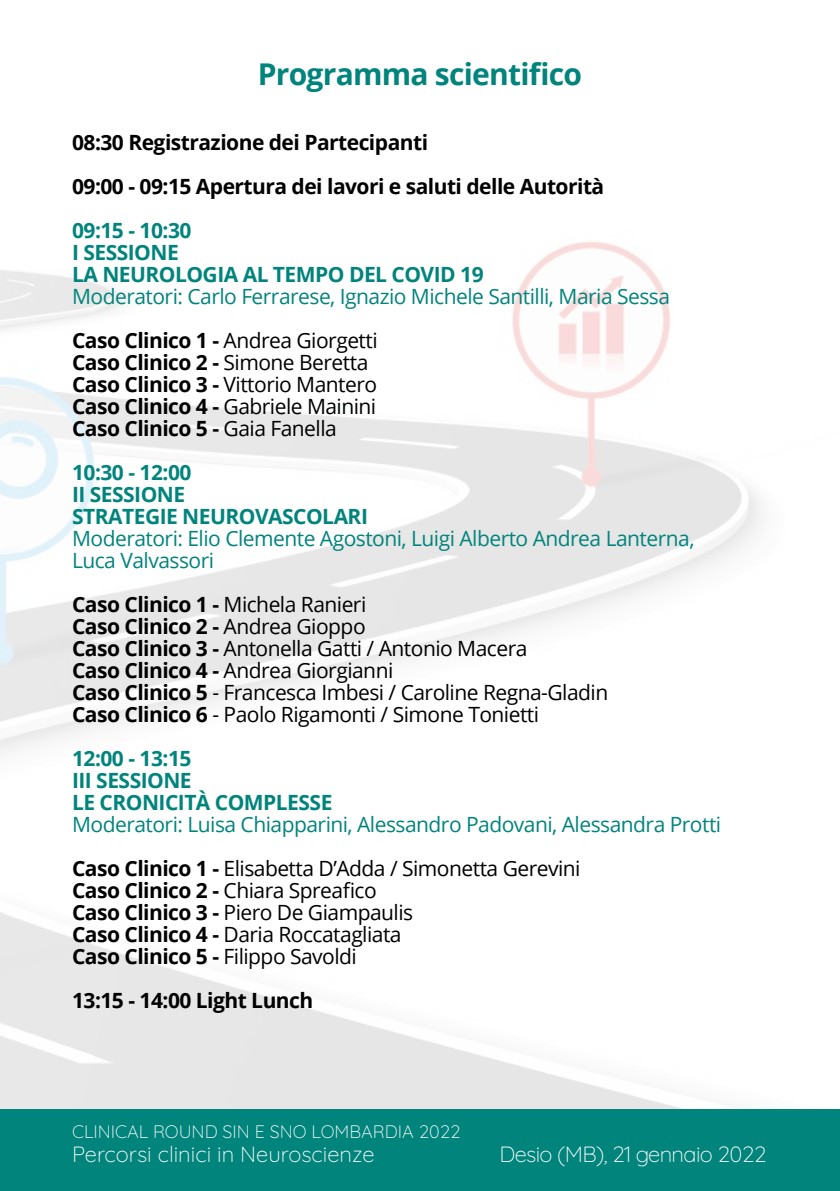
<style>
.page{position:relative;width:840px;height:1191px;background:#fff}
.page>*{position:absolute;margin:0;border:0;box-sizing:border-box;transform-origin:0 0}
.t1{font:700 30px "Open Sans";letter-spacing:-.025em;color:#00847c}
.t2{font:300 22px "Quicksand";color:#fff}
.t3{font:300 22px "Quicksand";letter-spacing:-.03em;color:#fff}
.t4{font:21px/22px "Open Sans";letter-spacing:-.025em;color:#000}
.t5{font:21px/44px "Open Sans";letter-spacing:-.025em;color:#00847c}
.t6{font:700 21px/22px "Open Sans";letter-spacing:-.025em;color:#00847c}
.t7{font:700 21px/44px "Open Sans";letter-spacing:-.025em;color:#000}
.t8{font:300 18px "Quicksand";color:#fff}
.s1{font-weight:700;color:#000}
.s2{color:#000}
.s3{font-weight:700}
</style>
<div class="page">
<img style="left:0;top:270px;width:95px;height:839px">
<img style="left:95px;top:242px;width:666px;height:867px">
<div style="left:0;top:1109px;width:839px;height:82px;background:#00847c"></div>
<h1 class="t1" style="left:257px;top:53px;width:326px">Programma scientifico</h1>
<p class="t7" style="left:72px;top:120px;width:533px">08:30 Registrazione dei Partecipanti<br>09:00 - 09:15 Apertura dei lavori e saluti delle Autorità</p>
<p class="t6" style="left:72px;top:219px;width:413px">09:15 - 10:30<br>I SESSIONE<br>LA NEUROLOGIA AL TEMPO DEL COVID 19</p>
<p class="t5" style="left:72px;top:274px;width:599px">Moderatori: Carlo Ferrarese, Ignazio Michele Santilli, Maria Sessa<br><span class="s1">Caso Clinico 1 -</span> <span class="s2">Andrea Giorgetti</span></p>
<p class="t4" style="left:72px;top:351px;width:306px"><span class="s3">Caso Clinico 2 -</span> Simone Beretta<br><span class="s3">Caso Clinico 3 -</span> Vittorio Mantero<br><span class="s3">Caso Clinico 4 -</span> Gabriele Mainini<br><span class="s3">Caso Clinico 5 -</span> Gaia Fanella</p>
<p class="t6" style="left:72px;top:461px;width:297px">10:30 - 12:00<br>II SESSIONE<br>STRATEGIE NEUROVASCOLARI</p>
<p class="t5" style="left:72px;top:527px;width:623px;line-height:22px">Moderatori: Elio Clemente Agostoni, Luigi Alberto Andrea Lanterna,<br>Luca Valvassori</p>
<p class="t4" style="left:72px;top:593px;width:537px"><span class="s3">Caso Clinico 1 -</span> Michela Ranieri<br><span class="s3">Caso Clinico 2 -</span> Andrea Gioppo<br><span class="s3">Caso Clinico 3 -</span> Antonella Gatti / Antonio Macera<br><span class="s3">Caso Clinico 4 -</span> Andrea Giorgianni<br><span class="s3">Caso Clinico 5</span> - Francesca Imbesi / Caroline Regna-Gladin <span class="s3">Caso Clinico 6</span> - Paolo Rigamonti / Simone Tonietti</p>
<p class="t6" style="left:72px;top:747px;width:262px">12:00 - 13:15<br>III SESSIONE<br>LE CRONICITÀ COMPLESSE</p>
<p class="t5" style="left:72px;top:802px;width:650px">Moderatori: Luisa Chiapparini, Alessandro Padovani, Alessandra Protti<br><span class="s1">Caso Clinico 1 -</span> <span class="s2">Elisabetta D’Adda / Simonetta Gerevini</span></p>
<p class="t4" style="left:72px;top:879px;width:342px"><span class="s3">Caso Clinico 2 -</span> Chiara Spreafico <span class="s3">Caso Clinico 3 -</span> Piero De Giampaulis <span class="s3">Caso Clinico 4 -</span> Daria Roccatagliata <span class="s3">Caso Clinico 5 -</span> Filippo Savoldi</p>
<p class="t7" style="left:72px;top:978px;width:242px">13:15 - 14:00 Light Lunch</p>
<p class="t8" style="left:72px;top:1117px;width:390px">CLINICAL ROUND SIN E SNO LOMBARDIA 2022</p>
<p class="t2" style="left:72px;top:1137px;width:304px">Percorsi clinici in Neuroscienze</p>
<p class="t3" style="left:499px;top:1137px;width:268px">Desio (MB), 21 gennaio 2022</p>
</div>
